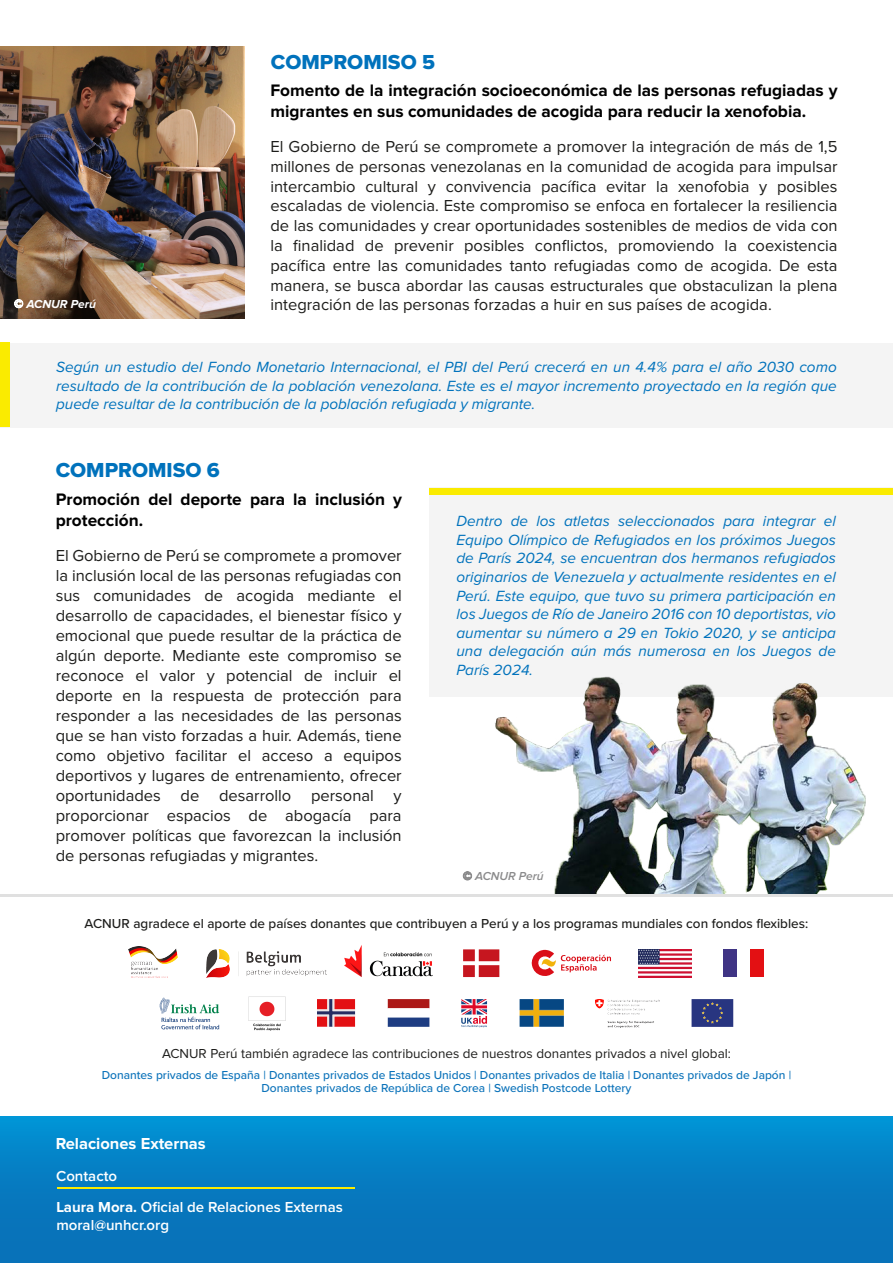
<style>
.page{position:relative;width:893px;height:1263px;background:#fff}
.page>*{position:absolute;margin:0;border:0;box-sizing:border-box;transform-origin:0 0}
.t1{font:21px "Proxima Nova Extrabld";color:#0072bc}
.t2{font:700 17.25px/20.7px "Proxima Nova";color:#000}
.t3{font:16.5px/20px "Proxima Nova";color:#1d1d1b;text-align:justify}
.t4{font:700 16.5px "Proxima Nova";color:#fff}
.t5{font:italic 15.3px/18.6px "Proxima Nova";color:#0072bc;text-align:justify}
.t6{font:600 15px/18px "Proxima Nova";color:#fff}
.t7{font:500 13.5px "Proxima Nova";color:#1d1d1b}
.t8{font:13.5px "Proxima Nova";color:#1d1d1b}
.t9{font:500 12px/13.5px "Proxima Nova";color:#0c73ba;text-align:center}
.t10{font:italic 600 12px "Proxima Nova";color:#8b8b8c}
.t11{font:italic 700 12px "Proxima Nova";color:#fff}
.s1{font-weight:900;font-style:normal}
.s2{font-weight:700}
</style>
<div class="page">
<div style="left:0;top:1116px;width:893px;height:147px;background:linear-gradient(to bottom,#028fd1,#0a6bb3)"></div>
<div style="left:0;top:343px;width:893px;height:84px;background:#f4f4f4"></div>
<div style="left:429px;top:488px;width:463px;height:209px;background:#f4f4f4"></div>
<div style="left:0;top:343px;width:10px;height:84px;background:#faeb00"></div>
<hr style="left:0;top:894px;width:893px;height:3px;background:#e0e0e0">
<div style="left:429px;top:488px;width:464px;height:6px;background:#faeb00"></div>
<hr style="left:57px;top:1187px;width:297px;height:2px;background:#faeb00">
<img style="left:0;top:46px;width:244px;height:272px">
<img style="left:495px;top:676px;width:371px;height:218px">
<svg style="left:463px;top:871px;width:9px;height:9px"></svg>
<svg style="left:520px;top:999px;width:44px;height:28px"></svg>
<svg style="left:692px;top:999px;width:41px;height:28px"></svg>
<svg style="left:461px;top:999px;width:26px;height:28px"></svg>
<img style="left:596px;top:999px;width:63px;height:29px">
<svg style="left:388px;top:999px;width:41px;height:28px"></svg>
<svg style="left:317px;top:999px;width:38px;height:28px"></svg>
<img style="left:248px;top:996px;width:38px;height:35px">
<svg style="left:160px;top:997px;width:59px;height:32px"></svg>
<svg style="left:532px;top:950px;width:79px;height:26px"></svg>
<svg style="left:463px;top:949px;width:36px;height:28px"></svg>
<img style="left:639px;top:949px;width:52px;height:28px">
<img style="left:129px;top:946px;width:49px;height:31px">
<div style="left:723px;top:949px;width:13px;height:28px;background:#3f3484"></div>
<div style="left:750px;top:949px;width:14px;height:28px;background:#e31013"></div>
<img style="left:206px;top:949px;width:120px;height:28px">
<img style="left:344px;top:945px;width:89px;height:32px">
<svg style="left:14px;top:299px;width:9px;height:9px"></svg>
<p class="t11" style="left:14px;top:298px;width:83px"><span class="s1">©</span> ACNUR Perú</p>
<p class="t1" style="left:271px;top:46px;width:166px">COMPROMISO 5</p>
<p class="t2" style="left:270px;top:80px;width:569px">Fomento de la integración socioeconómica de las personas refugiadas y migrantes en sus comunidades de acogida para reducir la xenofobia.</p>
<p class="t3" style="left:270px;top:137px;width:569px">El Gobierno de Perú se compromete a promover la integración de más de 1,5 millones de personas venezolanas en la comunidad de acogida para impulsar intercambio cultural y convivencia pacífica evitar la xenofobia y posibles escaladas de violencia. Este compromiso se enfoca en fortalecer la resiliencia de las comunidades y crear oportunidades sostenibles de medios de vida con la finalidad de prevenir posibles conflictos, promoviendo la coexistencia pacífica entre las comunidades tanto refugiadas como de acogida. De esta manera, se busca abordar las causas estructurales que obstaculizan la plena integración de las personas forzadas a huir en sus países de acogida.</p>
<p class="t5" style="left:56px;top:358px;width:782px">Según un estudio del Fondo Monetario Internacional, el PBI del Perú crecerá en un 4.4% para el año 2030 como resultado de la contribución de la población venezolana. Este es el mayor incremento proyectado en la región que puede resultar de la contribución de la población refugiada y migrante.</p>
<p class="t1" style="left:56px;top:454px;width:166px">COMPROMISO 6</p>
<p class="t2" style="left:56px;top:490px;width:348px">Promoción del deporte para la inclusión y protección.</p>
<p class="t3" style="left:56px;top:547px;width:348px">El Gobierno de Perú se compromete a promover la inclusión local de las personas refugiadas con sus comunidades de acogida mediante el desarrollo de capacidades, el bienestar físico y emocional que puede resultar de la práctica de algún deporte. Mediante este compromiso se reconoce el valor y potencial de incluir el deporte en la respuesta de protección para responder a las necesidades de las personas que se han visto forzadas a huir. Además, tiene como objetivo facilitar el acceso a equipos deportivos y lugares de entrenamiento, ofrecer oportunidades de desarrollo personal y proporcionar espacios de abogacía para promover políticas que favorezcan la inclusión de personas refugiadas y migrantes.</p>
<p class="t5" style="left:456px;top:512px;width:381px">Dentro de los atletas seleccionados para integrar el Equipo Olímpico de Refugiados en los próximos Juegos de París 2024, se encuentran dos hermanos refugiados originarios de Venezuela y actualmente residentes en el Perú. Este equipo, que tuvo su primera participación en los Juegos de Río de Janeiro 2016 con 10 deportistas, vio aumentar su número a 29 en Tokio 2020, y se anticipa una delegación aún más numerosa en los Juegos de París 2024.</p>
<p class="t10" style="left:463px;top:870px;width:82px"><span class="s1">©</span> ACNUR Perú</p>
<p class="t7" style="left:85px;top:913px;width:725px">ACNUR agradece el aporte de países donantes que contribuyen a Perú y a los programas mundiales con fondos flexibles:</p>
<p class="t8" style="left:162px;top:1048px;width:570px">ACNUR Perú también agradece las contribuciones de nuestros donantes privados a nivel global:</p>
<p class="t9" style="left:102px;top:1067px;width:691px">Donantes privados de España | Donantes privados de Estados Unidos | Donantes privados de Italia | Donantes privados de Japón |<br>Donantes privados de República de Corea | Swedish Postcode Lottery</p>
<p class="t4" style="left:56px;top:1134px;width:152px">Relaciones Externas</p>
<p class="t6" style="left:56px;top:1167px;width:63px">Contacto</p>
<p class="t6" style="left:56px;top:1199px;width:288px"><span class="s2">Laura Mora.</span> Oficial de Relaciones Externas moral@unhcr.org</p>
</div>
